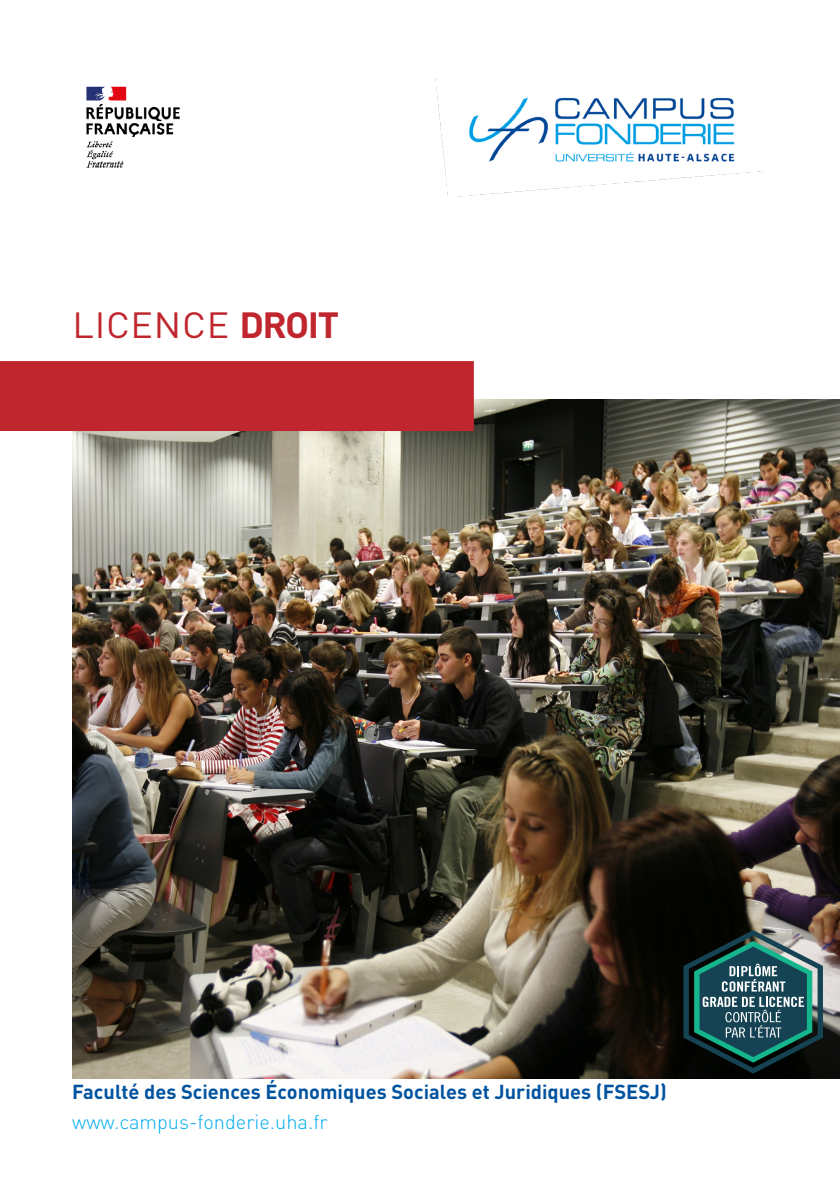
<style>
.page{position:relative;width:840px;height:1191px;background:#fff}
.page>*{position:absolute;margin:0;border:0;box-sizing:border-box;transform-origin:0 0}
.t1{font:36px "DIN Pro";letter-spacing:.02em;color:#c0262d;scale:1.04 1}
.t2{font:700 20px "DIN Pro";color:#0153a0}
.t3{font:300 20px "DIN Pro";color:#00aeef}
.s1{font-weight:700}
</style>
<div class="page">
<img style="left:86px;top:86px;width:94px;height:82px">
<img style="left:72px;top:400px;width:767px;height:679px">
<div style="left:0;top:362px;width:472px;height:68px;background:#c0262d"></div>
<div style="left:0;top:361px;width:473px;height:70px;border:2px solid #c0262d"></div>
<svg style="left:683px;top:930px;width:139px;height:143px;background:#315658"></svg>
<img style="left:435px;top:78px;width:327px;height:119px">
<p class="t1" style="left:72px;top:297px;width:258px">LICENCE <span class="s1">DROIT</span></p>
<p class="t2" style="left:72px;top:1074px;width:596px">Faculté des Sciences Économiques Sociales et Juridiques (FSESJ)</p>
<p class="t3" style="left:72px;top:1106px;width:257px">www.campus-fonderie.uha.fr</p>
</div>
